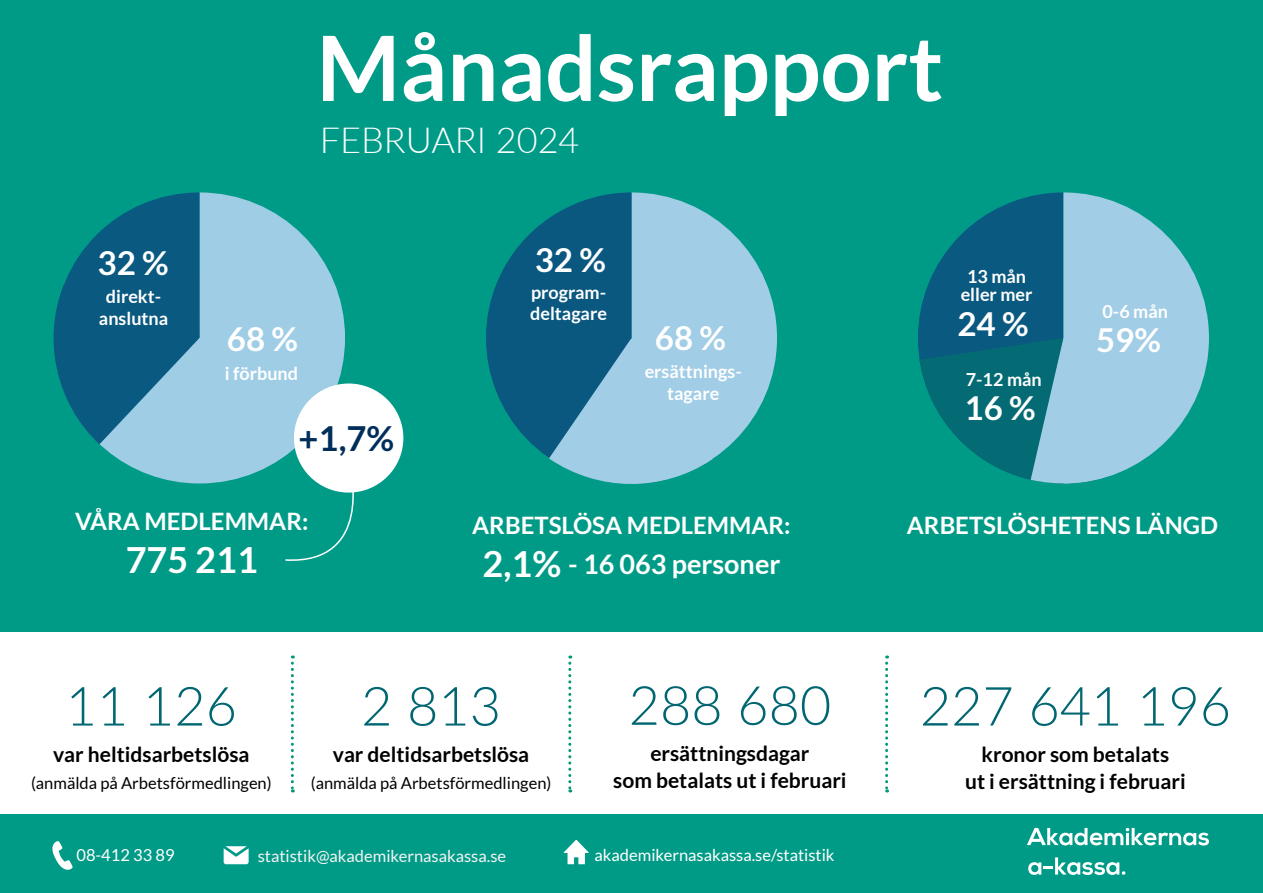
<style>
.page{position:relative;width:1263px;height:893px;background:#fff}
.page>*{position:absolute;margin:0;border:0;box-sizing:border-box;transform-origin:0 0}
.t1{font:700 90px "Lato";color:#fff}
.t2{font:300 54px "Lato";color:#006672}
.t3{font:300 36px "Lato";color:#fff}
.t4{font:700 36px "Lato";color:#fff}
.t5{font:700 34.5px "Lato";color:#002e5a}
.t6{font:700 33px "Lato";color:#fff}
.t7{font:700 27px "Lato";color:#fff}
.t8{font:700 24px "Lato";color:#fff}
.t9{font:700 21px/27px "Lato";color:#000;text-align:center}
.t10{font:700 18px/21.6px "Lato";color:#fff;text-align:center}
.t11{font:16.5px "Lato";color:#000}
.t12{font:16.5px "Lato";color:#fff}
.t13{font:16.5px "Lato";color:#f5f4f4}
.s1{font-size:36px}
</style>
<div class="page">
<div style="left:0;top:0;width:1263px;height:631px;background:#009b87"></div>
<svg style="left:631px;top:192px;width:146px;height:268px;fill:#a1cde6"></svg>
<svg style="left:486px;top:192px;width:145px;height:266px;fill:#0a587f"></svg>
<svg style="left:99px;top:192px;width:246px;height:291px;fill:#a0cde6"></svg>
<svg style="left:284px;top:466px;width:89px;height:95px"></svg>
<svg style="left:53px;top:192px;width:147px;height:252px"></svg>
<svg style="left:291px;top:655px;width:3px;height:137px"></svg>
<svg style="left:568px;top:655px;width:3px;height:137px"></svg>
<svg style="left:885px;top:655px;width:3px;height:137px"></svg>
<div style="left:0;top:814px;width:1263px;height:79px;background:#009b87"></div>
<div style="left:294px;top:383px;width:109px;height:110px;background:#fff;border-radius:50%"></div>
<svg style="left:52px;top:841px;width:21px;height:29px"></svg>
<svg style="left:224px;top:846px;width:25px;height:18px"></svg>
<svg style="left:563px;top:840px;width:26px;height:24px"></svg>
<svg style="left:1027px;top:827px;width:182px;height:18px"></svg>
<svg style="left:1028px;top:857px;width:97px;height:18px"></svg>
<svg style="left:549px;top:338px;width:163px;height:146px"></svg>
<svg style="left:918px;top:192px;width:291px;height:292px"></svg>
<h3 class="t6" style="left:98px;top:244px;width:73px">32 %</h3>
<p class="t10" style="left:99px;top:285px;width:71px">direkt&shy;anslutna</p>
<h1 class="t1" style="left:316px;top:17px;width:628px">Månadsrapport</h1>
<h3 class="t3" style="left:320px;top:115px;width:261px">FEBRUARI 2024</h3>
<h3 class="t6" style="left:227px;top:320px;width:73px">68 %</h3>
<p class="t10" style="left:225px;top:363px;width:75px">i förbund</p>
<h3 class="t5" style="left:299px;top:419px;width:97px">+1,7%</h3>
<h3 class="t6" style="left:535px;top:241px;width:73px">32 %</h3>
<p class="t10" style="left:530px;top:281px;width:78px;text-align:left">program&shy;deltagare</p>
<h3 class="t6" style="left:655px;top:319px;width:73px">68 %</h3>
<p class="t10" style="left:645px;top:361px;width:99px">ersättnings&shy;tagare</p>
<p class="t10" style="left:961px;top:267px;width:73px;line-height:18px">13 mån eller mer</p>
<h3 class="t6" style="left:957px;top:305px;width:73px">24 %</h3>
<p class="t10" style="left:966px;top:368px;width:78px">7-12 mån</p>
<h3 class="t6" style="left:964px;top:389px;width:73px">16 %</h3>
<p class="t10" style="left:1102px;top:301px;width:67px">0-6 mån</p>
<h3 class="t6" style="left:1096px;top:321px;width:66px">59%</h3>
<p class="t8" style="left:75px;top:507px;width:235px">VÅRA MEDLEMMAR:</p>
<h3 class="t4" style="left:126px;top:539px;width:134px">775 211</h3>
<p class="t8" style="left:472px;top:511px;width:320px">ARBETSLÖSA MEDLEMMAR:</p>
<p class="t7" style="left:482px;top:549px;width:299px"><span class="s1">2,1%</span> - 16 063 personer</p>
<h2 class="t2" style="left:66px;top:669px;width:173px">11 126</h2>
<p class="t9" style="left:53px;top:740px;width:198px">var heltidsarbetslösa</p>
<p class="t11" style="left:31px;top:773px;width:242px">(anmälda på Arbetsförmedlingen)</p>
<h2 class="t2" style="left:361px;top:669px;width:141px">2 813</h2>
<p class="t9" style="left:333px;top:740px;width:198px">var deltidsarbetslösa</p>
<p class="t11" style="left:311px;top:773px;width:242px">(anmälda på Arbetsförmedlingen)</p>
<h2 class="t2" style="left:629px;top:668px;width:204px">288 680</h2>
<p class="t9" style="left:613px;top:739px;width:235px">ersättningsdagar<br>som betalats ut i februari</p>
<p class="t12" style="left:76px;top:846px;width:100px">08-412 33 89</p>
<p class="t13" style="left:258px;top:847px;width:250px">statistik@akademikernasakassa.se</p>
<p class="t12" style="left:594px;top:846px;width:242px">akademikernasakassa.se/statistik</p>
<p class="t8" style="left:907px;top:511px;width:313px">ARBETSLÖSHETENS LÄNGD</p>
<h2 class="t2" style="left:920px;top:669px;width:313px">227 641 196</h2>
<p class="t9" style="left:965px;top:740px;width:222px">kronor som betalats<br>ut i ersättning i februari</p>
</div>
